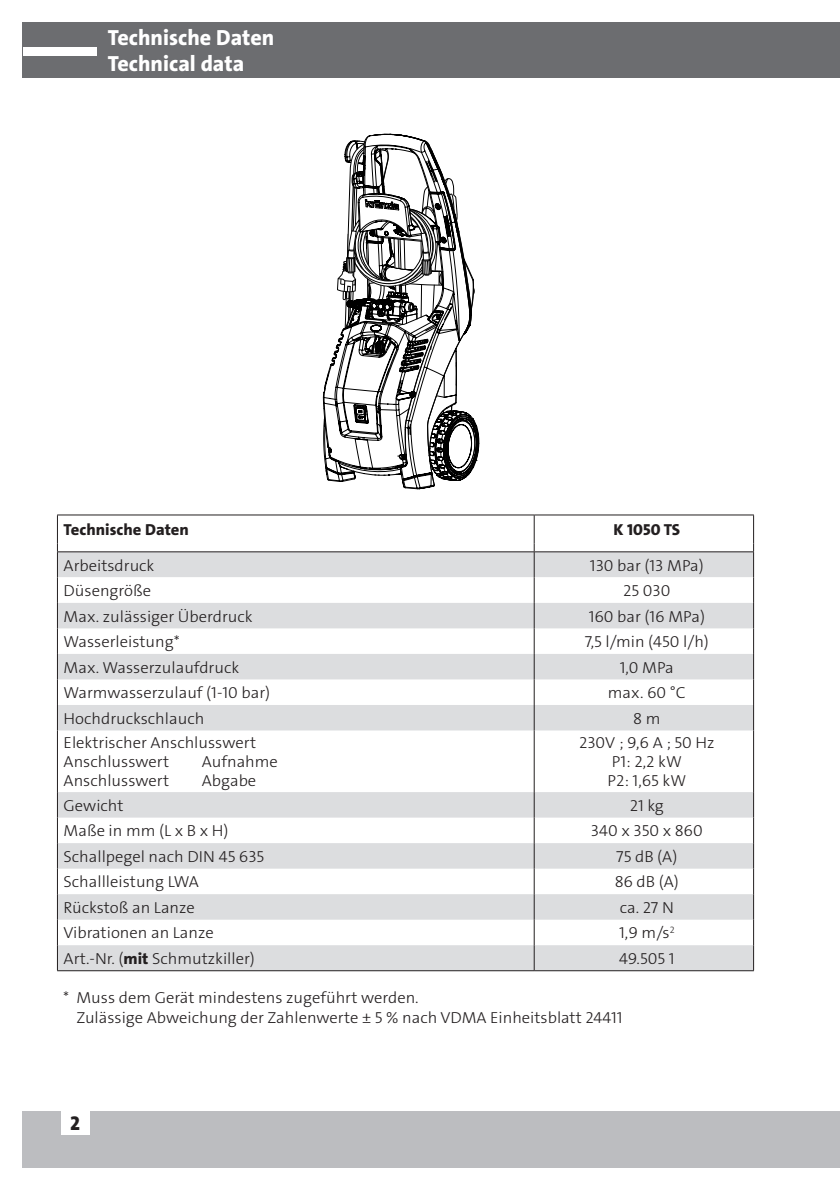
<style>
.page{position:relative;width:840px;height:1191px;background:#fff}
.page>*{position:absolute;margin:0;border:0;box-sizing:border-box;transform-origin:0 0}
.t1{font:22px/26.4px "The Sans LP8 Ex Bld";color:#fff}
.t2{font:20px "The Sans LP8 Ex Bld";color:#231f20}
.t3{font:16px/19.2px "The Sans LP3 Lig";color:#231f20;scale:1.04 1}
.t4{font:16px "The Sans LP8 Ex Bld";color:#231f20;scale:1.04 1}
.s1{font-family:"The Sans LP8 Ex Bld"}
</style>
<div class="page">
<hr style="left:839px;top:1111px;width:1px;height:57px;background:#bcbdc0">
<div style="left:23px;top:1111px;width:816px;height:57px;background:#bcbdc0"></div>
<div style="left:61px;top:1111px;width:28px;height:24px;background:#fff"></div>
<div style="left:23px;top:23px;width:816px;height:55px;background:#6c6d70"></div>
<div style="left:23px;top:47px;width:73px;height:8px;background:#fff"></div>
<svg style="left:58px;top:730px;width:694px;height:240px"></svg>
<hr style="left:57px;top:730px;width:1px;height:62px;background:#231f20">
<hr style="left:533px;top:730px;width:1px;height:62px;background:#231f20">
<hr style="left:752px;top:730px;width:1px;height:62px;background:#231f20">
<svg style="left:752px;top:792px;width:1px;height:178px"></svg>
<svg style="left:57px;top:792px;width:1px;height:178px"></svg>
<svg style="left:533px;top:792px;width:1px;height:178px"></svg>
<hr style="left:57px;top:970px;width:477px;height:1px;background:#231f20">
<hr style="left:534px;top:970px;width:219px;height:1px;background:#231f20">
<hr style="left:57px;top:514px;width:477px;height:1px;background:#231f20">
<hr style="left:534px;top:514px;width:219px;height:1px;background:#231f20">
<svg style="left:57px;top:515px;width:696px;height:215px"></svg>
<hr style="left:57px;top:551px;width:477px;height:1px;background:#231f20">
<hr style="left:534px;top:551px;width:219px;height:1px;background:#231f20">
<svg style="left:322px;top:133px;width:157px;height:357px"></svg>
<p class="t1" style="left:108px;top:24px;width:168px">Technische Daten<br>Technical data</p>
<p class="t4" style="left:64px;top:519px;width:122px">Technische Daten</p>
<p class="t4" style="left:613px;top:519px;width:66px">K 1050 TS</p>
<p class="t3" style="left:64px;top:555px;width:89px">Arbeitsdruck</p>
<p class="t3" style="left:589px;top:555px;width:111px">130 bar (13 MPa)</p>
<p class="t3" style="left:64px;top:581px;width:86px">Düsengröße</p>
<p class="t3" style="left:623px;top:581px;width:47px">25 030</p>
<p class="t3" style="left:64px;top:606px;width:183px">Max. zulässiger Überdruck</p>
<p class="t3" style="left:588px;top:606px;width:113px">160 bar (16 MPa)</p>
<p class="t3" style="left:64px;top:632px;width:113px">Wasserleistung*</p>
<p class="t3" style="left:584px;top:632px;width:121px">7,5 l/min (450 l/h)</p>
<p class="t3" style="left:64px;top:657px;width:170px">Max. Wasserzulaufdruck</p>
<p class="t3" style="left:619px;top:657px;width:53px">1,0 MPa</p>
<p class="t3" style="left:64px;top:683px;width:200px">Warmwasserzulauf (1-10 bar)</p>
<p class="t3" style="left:607px;top:683px;width:76px">max. 60 °C</p>
<p class="t3" style="left:64px;top:709px;width:137px">Hochdruckschlauch</p>
<p class="t3" style="left:632px;top:709px;width:28px">8 m</p>
<p class="t3" style="left:64px;top:733px;width:186px">Elektrischer Anschlusswert</p>
<p class="t3" style="left:64px;top:752px;width:103px">Anschlusswert</p>
<p class="t3" style="left:202px;top:752px;width:75px">Aufnahme</p>
<p class="t3" style="left:64px;top:771px;width:103px">Anschlusswert</p>
<p class="t3" style="left:202px;top:771px;width:54px">Abgabe</p>
<p class="t3" style="left:578px;top:733px;width:132px">230V ; 9,6 A ; 50 Hz</p>
<p class="t3" style="left:607px;top:752px;width:77px">P1: 2,2 kW<br>P2: 1,65 kW</p>
<p class="t3" style="left:64px;top:796px;width:59px">Gewicht</p>
<p class="t3" style="left:629px;top:796px;width:34px">21 kg</p>
<p class="t3" style="left:64px;top:821px;width:160px">Maße in mm (L x B x H)</p>
<p class="t3" style="left:590px;top:821px;width:109px">340 x 350 x 860</p>
<p class="t3" style="left:64px;top:847px;width:194px">Schallpegel nach DIN 45 635</p>
<p class="t3" style="left:616px;top:847px;width:60px">75 dB (A)</p>
<p class="t3" style="left:64px;top:872px;width:132px">Schallleistung LWA</p>
<p class="t3" style="left:614px;top:872px;width:63px">86 dB (A)</p>
<p class="t3" style="left:64px;top:898px;width:127px">Rückstoß an Lanze</p>
<p class="t3" style="left:619px;top:898px;width:53px">ca. 27 N</p>
<p class="t3" style="left:64px;top:923px;width:146px">Vibrationen an Lanze</p>
<p class="t3" style="left:618px;top:923px;width:55px">1,9 m/s<sup>2</sup></p>
<p class="t3" style="left:64px;top:949px;width:185px">Art.-Nr. (<span class="s1">mit</span> Schmutzkiller)</p>
<p class="t3" style="left:618px;top:949px;width:55px">49.505 1</p>
<p class="t3" style="left:76px;top:987px;width:526px;line-height:20px;text-indent:-13px">* Muss dem Gerät mindestens zugeführt werden.<br>Zulässige Abweichung der Zahlenwerte ± 5 % nach VDMA Einheitsblatt 24411</p>
<p class="t2" style="left:70px;top:1110px;width:11px">2</p>
</div>
